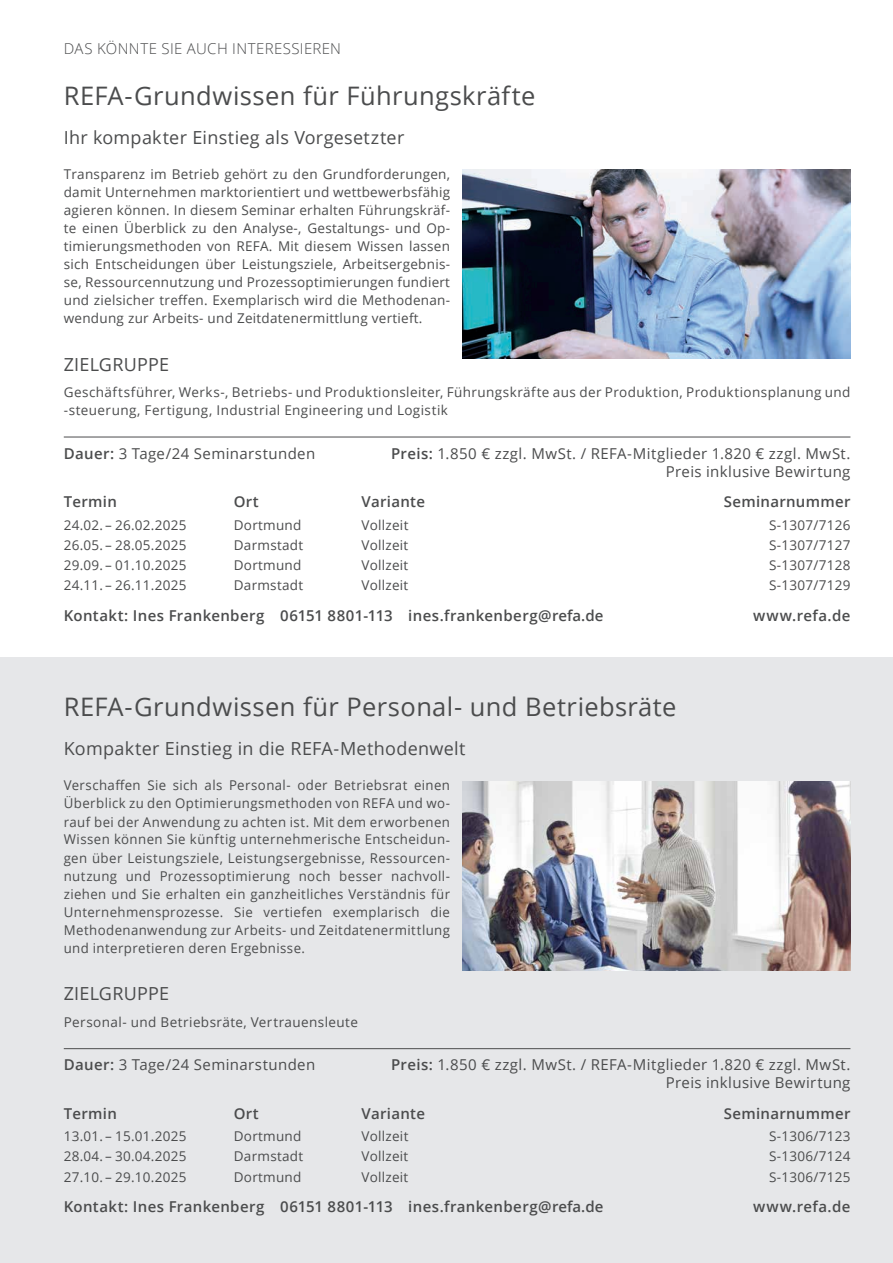
<style>
.page{position:relative;width:893px;height:1263px;background:#fff}
.page>*{position:absolute;margin:0;border:0;box-sizing:border-box;transform-origin:0 0}
.t1{font:25.5px "Open Sans";letter-spacing:.015em;color:#4b4c4d}
.t2{font:18px "Open Sans";letter-spacing:.015em;color:#4b4c4d}
.t3{font:15px/18px "Open Sans";letter-spacing:.025em;color:#4b4c4d;text-align:right}
.t4{font:600 15px "Open Sans";letter-spacing:.02em;color:#4b4c4d}
.t5{font:300 15px "Open Sans";letter-spacing:.025em;color:#4b4c4d}
.t6{font:13.5px/18px "Open Sans";letter-spacing:.02em;color:#4b4c4d;text-align:justify}
.s1{font-weight:600}
</style>
<div class="page">
<div style="left:0;top:657px;width:893px;height:606px;background:#e6e7e9"></div>
<hr style="left:64px;top:1048px;width:786px;height:1px;background:#4b4c4d">
<img style="left:463px;top:781px;width:387px;height:190px">
<hr style="left:64px;top:437px;width:786px;height:1px;background:#4b4c4d">
<img style="left:463px;top:169px;width:387px;height:189px">
<p class="t5" style="left:64px;top:38px;width:279px">DAS KÖNNTE SIE AUCH INTERESSIEREN</p>
<p class="t5" style="left:64px;top:38px;width:154px">PREISE UND TERMINE</p>
<h1 class="t1" style="left:64px;top:78px;width:473px">REFA-Grundwissen für Führungskräfte</h1>
<h2 class="t2" style="left:64px;top:125px;width:342px">Ihr kompakter Einstieg als Vorgesetzter</h2>
<p class="t6" style="left:64px;top:165px;width:388px">Transparenz im Betrieb gehört zu den Grundforderungen, damit Unternehmen marktorientiert und wettbewerbsfähig agieren können. In diesem Seminar erhalten Führungskräf&shy;te einen Überblick zu den Analyse-, Gestaltungs- und Op&shy;timierungsmethoden von REFA. Mit diesem Wissen lassen sich Entscheidungen über Leistungsziele, Arbeitsergebnis&shy;se, Ressourcennutzung und Prozessoptimierungen fundiert und zielsicher treffen. Exemplarisch wird die Methodenan&shy;wendung zur Arbeits- und Zeitdatenermittlung vertieft.</p>
<h2 class="t2" style="left:64px;top:352px;width:107px">ZIELGRUPPE</h2>
<p class="t6" style="left:64px;top:383px;width:788px">Geschäftsführer, Werks-, Betriebs- und Produktionsleiter, Führungskräfte aus der Produktion, Produktionsplanung und -steuerung, Fertigung, Industrial Engineering und Logistik</p>
<p class="t3" style="left:64px;top:444px;width:253px"><span class="s1">Dauer:</span> 3 Tage/24 Seminarstunden</p>
<p class="t3" style="left:391px;top:444px;width:461px"><span class="s1">Preis:</span> 1.850 € zzgl. MwSt. / REFA-Mitglieder 1.820 € zzgl. MwSt.<br>Preis inklusive Bewirtung</p>
<p class="t4" style="left:64px;top:492px;width:55px">Termin</p>
<p class="t4" style="left:234px;top:492px;width:26px">Ort</p>
<p class="t4" style="left:361px;top:492px;width:65px">Variante</p>
<p class="t4" style="left:724px;top:492px;width:128px">Seminarnummer</p>
<p class="t6" style="left:64px;top:515px;width:124px">24.02. – 26.02.2025</p>
<p class="t6" style="left:234px;top:515px;width:69px">Dortmund</p>
<p class="t6" style="left:361px;top:515px;width:48px">Vollzeit</p>
<p class="t6" style="left:769px;top:515px;width:83px">S-1307/7126</p>
<p class="t6" style="left:64px;top:535px;width:124px">26.05. – 28.05.2025</p>
<p class="t6" style="left:234px;top:535px;width:71px">Darmstadt</p>
<p class="t6" style="left:361px;top:535px;width:48px">Vollzeit</p>
<p class="t6" style="left:769px;top:535px;width:83px">S-1307/7127</p>
<p class="t6" style="left:64px;top:556px;width:124px">29.09. – 01.10.2025</p>
<p class="t6" style="left:234px;top:556px;width:69px">Dortmund</p>
<p class="t6" style="left:361px;top:556px;width:48px">Vollzeit</p>
<p class="t6" style="left:769px;top:556px;width:83px">S-1307/7128</p>
<p class="t6" style="left:64px;top:576px;width:124px">24.11. – 26.11.2025</p>
<p class="t6" style="left:234px;top:576px;width:71px">Darmstadt</p>
<p class="t6" style="left:361px;top:576px;width:48px">Vollzeit</p>
<p class="t6" style="left:769px;top:576px;width:83px">S-1307/7129</p>
<p class="t4" style="left:64px;top:605px;width:541px">Kontakt: Ines Frankenberg 06151 8801-113 ines.frankenberg@refa.de</p>
<p class="t4" style="left:753px;top:605px;width:99px">www.refa.de</p>
<h1 class="t1" style="left:64px;top:689px;width:614px">REFA-Grundwissen für Personal- und Betriebsräte</h1>
<h2 class="t2" style="left:64px;top:737px;width:403px">Kompakter Einstieg in die REFA-Methodenwelt</h2>
<p class="t6" style="left:64px;top:776px;width:388px">Verschaffen Sie sich als Personal- oder Betriebsrat einen Überblick zu den Optimierungsmethoden von REFA und wo&shy;rauf bei der Anwendung zu achten ist. Mit dem erworbenen Wissen können Sie künftig unternehmerische Entscheidun&shy;gen über Leistungsziele, Leistungsergebnisse, Ressourcen&shy;nutzung und Prozessoptimierung noch besser nachvoll&shy;ziehen und Sie erhalten ein ganzheitliches Verständnis für Unternehmensprozesse. Sie vertiefen exemplarisch die Methodenanwendung zur Arbeits- und Zeitdatenermittlung und interpretieren deren Ergebnisse.</p>
<h2 class="t2" style="left:64px;top:981px;width:107px">ZIELGRUPPE</h2>
<p class="t6" style="left:64px;top:1012px;width:296px">Personal- und Betriebsräte, Vertrauensleute</p>
<p class="t3" style="left:64px;top:1055px;width:253px"><span class="s1">Dauer:</span> 3 Tage/24 Seminarstunden</p>
<p class="t3" style="left:391px;top:1055px;width:461px"><span class="s1">Preis:</span> 1.850 € zzgl. MwSt. / REFA-Mitglieder 1.820 € zzgl. MwSt.<br>Preis inklusive Bewirtung</p>
<p class="t4" style="left:64px;top:1103px;width:55px">Termin</p>
<p class="t4" style="left:234px;top:1103px;width:26px">Ort</p>
<p class="t4" style="left:361px;top:1103px;width:65px">Variante</p>
<p class="t4" style="left:724px;top:1103px;width:128px">Seminarnummer</p>
<p class="t6" style="left:64px;top:1127px;width:124px">13.01. – 15.01.2025</p>
<p class="t6" style="left:234px;top:1127px;width:69px">Dortmund</p>
<p class="t6" style="left:361px;top:1127px;width:48px">Vollzeit</p>
<p class="t6" style="left:769px;top:1127px;width:83px">S-1306/7123</p>
<p class="t6" style="left:64px;top:1147px;width:124px">28.04. – 30.04.2025</p>
<p class="t6" style="left:234px;top:1147px;width:71px">Darmstadt</p>
<p class="t6" style="left:361px;top:1147px;width:48px">Vollzeit</p>
<p class="t6" style="left:769px;top:1147px;width:83px">S-1306/7124</p>
<p class="t6" style="left:64px;top:1167px;width:124px">27.10. – 29.10.2025</p>
<p class="t6" style="left:234px;top:1167px;width:69px">Dortmund</p>
<p class="t6" style="left:361px;top:1167px;width:48px">Vollzeit</p>
<p class="t6" style="left:769px;top:1167px;width:83px">S-1306/7125</p>
<p class="t4" style="left:64px;top:1196px;width:541px">Kontakt: Ines Frankenberg 06151 8801-113 ines.frankenberg@refa.de</p>
<p class="t4" style="left:753px;top:1196px;width:99px">www.refa.de</p>
</div>
